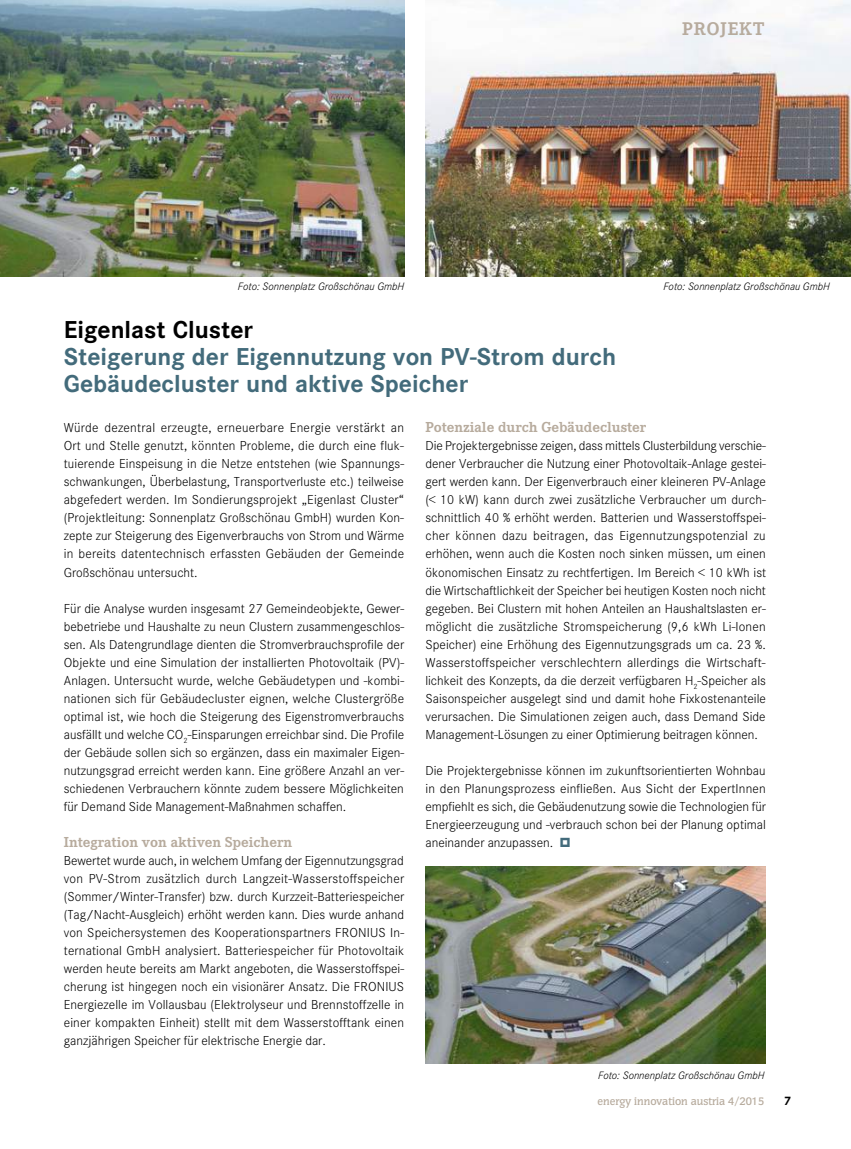
<style>
.page{position:relative;width:851px;height:1149px;background:#fff}
.page>*{position:absolute;margin:0;border:0;box-sizing:border-box;transform-origin:0 0}
.t1{font:700 24px/27px "Corporate SBQ";color:#436b7b}
.t2{font:700 24px "Corporate SBQ";color:#000}
.t3{font:700 18px "Corporate EBQ";letter-spacing:.05em;color:#b7ab9d}
.t4{font:700 15px "Corporate E";color:#b7ab9d}
.t5{font:300 12.75px/18px "Corporate SBQ";color:#000;text-align:justify}
.t6{font:700 12px "Corporate SBQ";color:#000}
.t7{font:italic 300 10.5px "Corporate SBQ";color:#000}
.t8{font:500 10.5px "Congress";color:#b7ab9d}
</style>
<div class="page">
<img style="left:425px;top:0;width:425px;height:276px">
<img style="left:0;top:0;width:404px;height:276px">
<img style="left:425px;top:866px;width:340px;height:197px">
<h2 class="t3" style="left:682px;top:18px;width:84px">PROJEKT</h2>
<p class="t7" style="left:238px;top:280px;width:168px">Foto: Sonnenplatz Großschönau GmbH</p>
<p class="t7" style="left:663px;top:280px;width:168px">Foto: Sonnenplatz Großschönau GmbH</p>
<h1 class="t2" style="left:64px;top:314px;width:191px">Eigenlast Cluster</h1>
<h1 class="t1" style="left:64px;top:343px;width:554px">Steigerung der Eigennutzung von PV-Strom durch<br>Gebäudecluster und aktive Speicher</h1>
<p class="t5" style="left:64px;top:419px;width:342px">Würde dezentral erzeugte, erneuerbare Energie verstärkt an Ort und Stelle genutzt, könnten Probleme, die durch eine fluk&shy;tuierende Einspeisung in die Netze entstehen (wie Spannungs&shy;schwankungen, Überbelastung, Transportverluste etc.) teilweise abgefedert werden. Im Sondierungsprojekt „Eigenlast Cluster“ (Projektleitung: Sonnenplatz Großschönau GmbH) wurden Kon&shy;zepte zur Steigerung des Eigenverbrauchs von Strom und Wärme in bereits datentechnisch erfassten Gebäuden der Gemeinde Großschönau untersucht.</p>
<p class="t5" style="left:64px;top:599px;width:342px">Für die Analyse wurden insgesamt 27 Gemeindeobjekte, Gewer&shy;bebetriebe und Haushalte zu neun Clustern zusammengeschlos&shy;sen. Als Datengrundlage dienten die Stromverbrauchsprofile der Objekte und eine Simulation der installierten Photovoltaik (PV)- Anlagen. Untersucht wurde, welche Gebäudetypen und -kombi&shy;nationen sich für Gebäudecluster eignen, welche Clustergröße optimal ist, wie hoch die Steigerung des Eigenstromverbrauchs ausfällt und welche CO<sub>2</sub>-Einsparungen erreichbar sind. Die Profile der Gebäude sollen sich so ergänzen, dass ein maximaler Eigen&shy;nutzungsgrad erreicht werden kann. Eine größere Anzahl an ver&shy;schiedenen Verbrauchern könnte zudem bessere Möglichkeiten für Demand Side Management-Maßnahmen schaffen.</p>
<p class="t4" style="left:64px;top:833px;width:230px">Integration von aktiven Speichern</p>
<p class="t5" style="left:64px;top:851px;width:342px">Bewertet wurde auch, in welchem Umfang der Eigennutzungsgrad von PV-Strom zusätzlich durch Langzeit-Wasserstoffspeicher (Sommer/Winter-Transfer) bzw. durch Kurzzeit-Batteriespeicher (Tag/Nacht-Ausgleich) erhöht werden kann. Dies wurde anhand von Speichersystemen des Kooperationspartners FRONIUS In&shy;ternational GmbH analysiert. Batteriespeicher für Photovoltaik werden heute bereits am Markt angeboten, die Wasserstoffspei&shy;cherung ist hingegen noch ein visionärer Ansatz. Die FRONIUS Energiezelle im Vollausbau (Elektrolyseur und Brennstoffzelle in einer kompakten Einheit) stellt mit dem Wasserstofftank einen ganzjährigen Speicher für elektrische Energie dar.</p>
<p class="t4" style="left:425px;top:419px;width:222px">Potenziale durch Gebäudecluster</p>
<p class="t5" style="left:425px;top:437px;width:342px">Die Projektergebnisse zeigen, dass mittels Clusterbildung verschie&shy;dener Verbraucher die Nutzung einer Photovoltaik-Anlage gestei&shy;gert werden kann. Der Eigenverbrauch einer kleineren PV-Anlage (&lt; 10 kW) kann durch zwei zusätzliche Verbraucher um durch&shy;schnittlich 40 % erhöht werden. Batterien und Wasserstoffspei&shy;cher können dazu beitragen, das Eigennutzungspotenzial zu erhöhen, wenn auch die Kosten noch sinken müssen, um einen ökonomischen Einsatz zu rechtfertigen. Im Bereich &lt; 10 kWh ist die Wirtschaftlichkeit der Speicher bei heutigen Kosten noch nicht gegeben. Bei Clustern mit hohen Anteilen an Haushaltslasten er&shy;möglicht die zusätzliche Stromspeicherung (9,6 kWh Li-Ionen Speicher) eine Erhöhung des Eigennutzungsgrads um ca. 23 %.<br>Wasserstoffspeicher verschlechtern allerdings die Wirtschaft&shy;lichkeit des Konzepts, da die derzeit verfügbaren H<sub>2</sub>-Speicher als Saisonspeicher ausgelegt sind und damit hohe Fixkostenanteile verursachen. Die Simulationen zeigen auch, dass Demand Side Management-Lösungen zu einer Optimierung beitragen können.</p>
<p class="t5" style="left:425px;top:761px;width:342px">Die Projektergebnisse können im zukunftsorientierten Wohnbau in den Planungsprozess einfließen. Aus Sicht der ExpertInnen empfiehlt es sich, die Gebäudenutzung sowie die Technologien für Energieerzeugung und -verbrauch schon bei der Planung optimal aneinander anzupassen.</p>
<p class="t7" style="left:598px;top:1068px;width:168px">Foto: Sonnenplatz Großschönau GmbH</p>
<p class="t8" style="left:597px;top:1094px;width:168px">energy innovation austria 4/2015</p>
<p class="t6" style="left:783px;top:1093px;width:9px">7</p>
</div>
